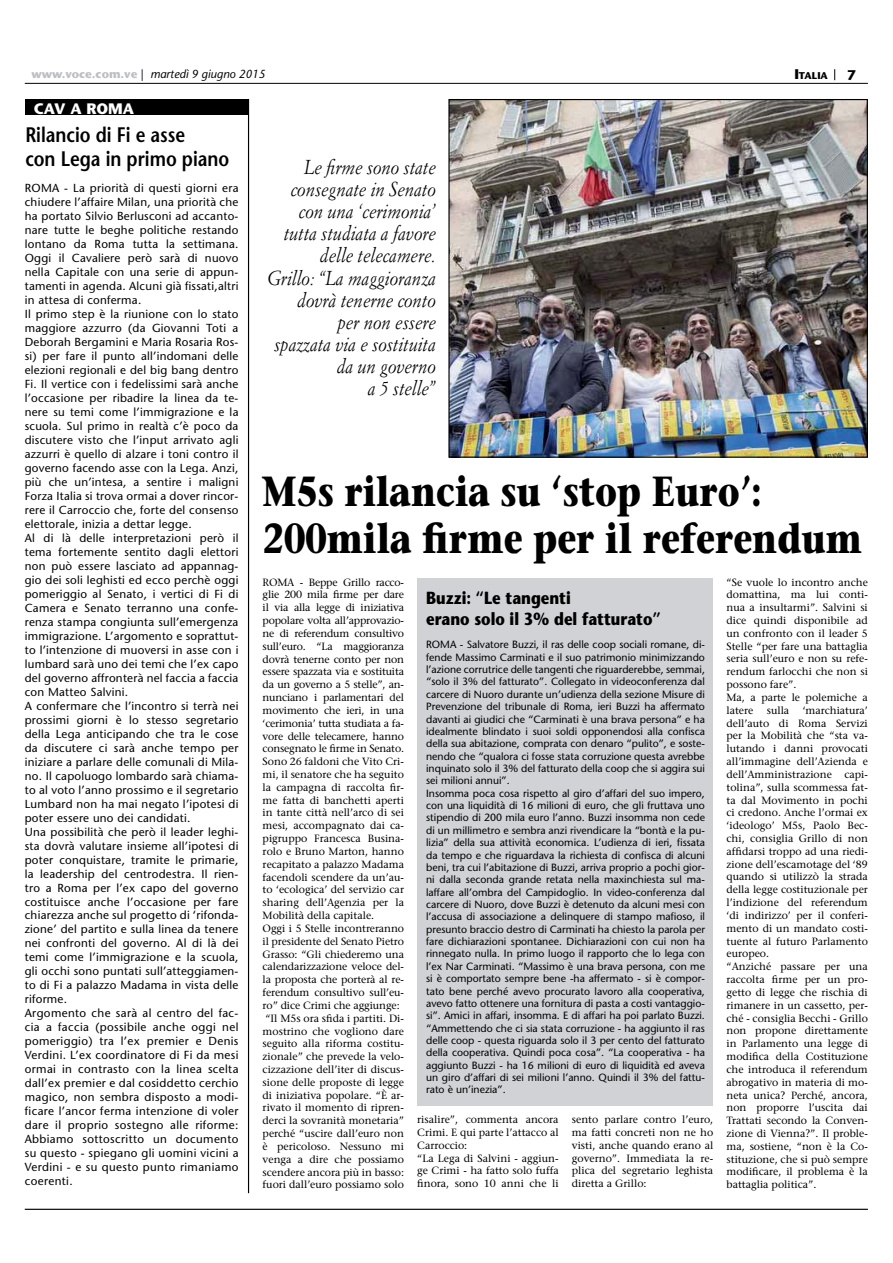
<style>
.page{position:relative;width:893px;height:1263px;background:#fff}
.page>*{position:absolute;margin:0;border:0;box-sizing:border-box;transform-origin:0 0}
.t1{font:700 42px/46.7px "Stone Serif";color:#000;scale:.81 1}
.t2{font:600 21px/24.5px "Stone Sans";color:#000;scale:.85 1}
.t3{font:italic 19.8px/22.2px "Simoncini Garamond";color:#000;text-align:right;scale:.88 1}
.t4{font:700 17.55px/21px "Stone Sans";color:#000;scale:.85 1}
.t5{font:700 15.15px "Stone Sans";color:#fff}
.t6{font:700 13.95px "Stone Sans";color:#000}
.t7{font:11.7px/14px "Stone Sans";letter-spacing:.02em;color:#000}
.t8{font:italic 11.7px "Stone Sans";color:#000}
.t9{font:10.5px/12.9px "Stone Serif";color:#000}
.t10{font:10.5px/12.3px "Stone Sans";color:#000}
.t11{font:700 9.75px "Stone Sans";color:#000}
.s1{font-weight:700;font-style:normal;color:#bbbec3}
.s2{font-style:normal}
.s3{font-size:13.95px}
</style>
<div class="page">
<hr style="left:25px;top:1209px;width:843px;height:1px;background:#000">
<hr style="left:248px;top:99px;width:1px;height:1094px;background:#000">
<img style="left:450px;top:101px;width:416px;height:355px">
<div style="left:448px;top:99px;width:420px;height:359px;border:1px solid #000"></div>
<div style="left:25px;top:99px;width:224px;height:16px;background:#000"></div>
<hr style="left:25px;top:83px;width:843px;height:1px;background:#000">
<div style="left:418px;top:578px;width:295px;height:527px;background:#d0d2d5"></div>
<p class="t8" style="left:31px;top:67px;width:236px"><span class="s1">www.voce.com.ve</span> <span class="s2">|</span> martedì 9 giugno 2015</p>
<p class="t11" style="left:794px;top:70px;width:35px"><span class="s3">I</span>TALIA</p>
<h3 class="t6" style="left:847px;top:66px;width:10px">7</h3>
<h3 class="t5" style="left:34px;top:99px;width:102px">CAV A ROMA</h3>
<h2 class="t2" style="left:25px;top:122px;width:241px">Rilancio di Fi e asse<br>con Lega in primo piano</h2>
<p class="t7" style="left:25px;top:181px;width:215px">ROMA - La priorità di questi giorni era chiudere l’affaire Milan, una priorità che ha portato Silvio Berlusconi ad accanto&shy;nare tutte le beghe politiche restando lontano da Roma tutta la settimana.<br>Oggi il Cavaliere però sarà di nuovo nella Capitale con una serie di appun&shy;tamenti in agenda. Alcuni già fissati,altri in attesa di conferma.<br>Il primo step è la riunione con lo stato maggiore azzurro (da Giovanni Toti a Deborah Bergamini e Maria Rosaria Ros&shy;si) per fare il punto all’indomani delle elezioni regionali e del big bang dentro Fi. Il vertice con i fedelissimi sarà anche l’occasione per ribadire la linea da te&shy;nere su temi come l’immigrazione e la scuola. Sul primo in realtà c’è poco da discutere visto che l’input arrivato agli azzurri è quello di alzare i toni contro il governo facendo asse con la Lega. Anzi, più che un’intesa, a sentire i maligni Forza Italia si trova ormai a dover rincor&shy;rere il Carroccio che, forte del consenso elettorale, inizia a dettar legge.<br>Al di là delle interpretazioni però il tema fortemente sentito dagli elettori non può essere lasciato ad appannag&shy;gio dei soli leghisti ed ecco perchè oggi pomeriggio al Senato, i vertici di Fi di Camera e Senato terranno una confe&shy;renza stampa congiunta sull’emergenza immigrazione. L’argomento e soprattut&shy;to l’intenzione di muoversi in asse con i lumbard sarà uno dei temi che l’ex capo del governo affronterà nel faccia a faccia con Matteo Salvini.<br>A confermare che l’incontro si terrà nei prossimi giorni è lo stesso segretario della Lega anticipando che tra le cose da discutere ci sarà anche tempo per iniziare a parlare delle comunali di Mila&shy;no. Il capoluogo lombardo sarà chiama&shy;to al voto l’anno prossimo e il segretario Lumbard non ha mai negato l’ipotesi di poter essere uno dei candidati.<br>Una possibilità che però il leader leghi&shy;sta dovrà valutare insieme all’ipotesi di poter conquistare, tramite le primarie, la leadership del centrodestra. Il rien&shy;tro a Roma per l’ex capo del governo costituisce anche l’occasione per fare chiarezza anche sul progetto di ‘rifonda&shy;zione’ del partito e sulla linea da tenere nei confronti del governo. Al di là dei temi come l’immigrazione e la scuola, gli occhi sono puntati sull’atteggiamen&shy;to di Fi a palazzo Madama in vista delle riforme.<br>Argomento che sarà al centro del fac&shy;cia a faccia (possibile anche oggi nel pomeriggio) tra l’ex premier e Denis Verdini. L’ex coordinatore di Fi da mesi ormai in contrasto con la linea scelta dall’ex premier e dal cosiddetto cerchio magico, non sembra disposto a modi&shy;ficare l’ancor ferma intenzione di voler dare il proprio sostegno alle riforme:<br>Abbiamo sottoscritto un documento su questo - spiegano gli uomini vicini a Verdini - e su questo punto rimaniamo coerenti.</p>
<h3 class="t3" style="left:267px;top:155px;width:193px">Le firme sono state consegnate in Senato con una ‘cerimonia’ tutta studiata a favore delle telecamere.<br>Grillo: “La maggioranza dovrà tenerne conto<br>per non essere<br>spazzata via e sostituita da un governo<br>a 5 stelle”</h3>
<h1 class="t1" style="left:263px;top:468px;width:742px">M5s rilancia su ‘stop Euro’:<br>200mila firme per il referendum</h1>
<p class="t9" style="left:263px;top:576px;width:143px">ROMA - Beppe Grillo racco&shy;glie 200 mila firme per dare il via alla legge di iniziativa popolare volta all’approvazio&shy;ne di referendum consultivo sull’euro. “La maggioranza dovrà tenerne conto per non essere spazzata via e sostituita da un governo a 5 stelle”, an&shy;nunciano i parlamentari del movimento che ieri, in una ‘cerimonia’ tutta studiata a fa&shy;vore delle telecamere, hanno consegnato le firme in Senato.<br>Sono 26 faldoni che Vito Cri&shy;mi, il senatore che ha seguito la campagna di raccolta fir&shy;me fatta di banchetti aperti in tante città nell’arco di sei mesi, accompagnato dai ca&shy;pigruppo Francesca Busina&shy;rolo e Bruno Marton, hanno recapitato a palazzo Madama facendoli scendere da un’au&shy;to ‘ecologica’ del servizio car sharing dell’Agenzia per la<br>Mobilità della capitale.<br>Oggi i 5 Stelle incontreranno il presidente del Senato Pietro<br>Grasso: “Gli chiederemo una calendarizzazione veloce del&shy;la proposta che porterà al re&shy;ferendum consultivo sull’eu&shy;ro” dice Crimi che aggiunge: “Il M5s ora sfida i partiti. Di&shy;mostrino che vogliono dare seguito alla riforma costitu&shy;zionale” che prevede la velo&shy;cizzazione dell’iter di discus&shy;sione delle proposte di legge di iniziativa popolare. “È ar&shy;rivato il momento di ripren&shy;derci la sovranità monetaria” perché “uscire dall’euro non è pericoloso. Nessuno mi venga a dire che possiamo scendere ancora più in basso: fuori dall’euro possiamo solo</p>
<h3 class="t4" style="left:426px;top:587px;width:277px">Buzzi: “Le tangenti<br>erano solo il 3% del fatturato”</h3>
<p class="t10" style="left:426px;top:639px;width:280px">ROMA - Salvatore Buzzi, il ras delle coop sociali romane, di&shy;fende Massimo Carminati e il suo patrimonio minimizzando l’azione corrutrice delle tangenti che riguarderebbe, semmai, “solo il 3% del fatturato”. Collegato in videoconferenza dal carcere di Nuoro durante un’udienza della sezione Misure di Prevenzione del tribunale di Roma, ieri Buzzi ha affermato davanti ai giudici che “Carminati è una brava persona” e ha idealmente blindato i suoi soldi opponendosi alla confisca della sua abitazione, comprata con denaro “pulito”, e soste&shy;nendo che “qualora ci fosse stata corruzione questa avrebbe inquinato solo il 3% del fatturato della coop che si aggira sui sei milioni annui”.<br>Insomma poca cosa rispetto al giro d’affari del suo impero, con una liquidità di 16 milioni di euro, che gli fruttava uno stipendio di 200 mila euro l’anno. Buzzi insomma non cede di un millimetro e sembra anzi rivendicare la “bontà e la pu&shy;lizia” della sua attività economica. L’udienza di ieri, fissata da tempo e che riguardava la richiesta di confisca di alcuni beni, tra cui l’abitazione di Buzzi, arriva proprio a pochi gior&shy;ni dalla seconda grande retata nella maxinchiesta sul ma&shy;laffare all’ombra del Campidoglio. In video-conferenza dal carcere di Nuoro, dove Buzzi è detenuto da alcuni mesi con l’accusa di associazione a delinquere di stampo mafioso, il presunto braccio destro di Carminati ha chiesto la parola per fare dichiarazioni spontanee. Dichiarazioni con cui non ha rinnegato nulla. In primo luogo il rapporto che lo lega con l’ex Nar Carminati. “Massimo è una brava persona, con me si è comportato sempre bene -ha affermato - si è compor&shy;tato bene perché avevo procurato lavoro alla cooperativa, avevo fatto ottenere una fornitura di pasta a costi vantaggio&shy;si”. Amici in affari, insomma. E di affari ha poi parlato Buzzi. “Ammettendo che ci sia stata corruzione - ha aggiunto il ras delle coop - questa riguarda solo il 3 per cento del fatturato della cooperativa. Quindi poca cosa”. “La cooperativa - ha aggiunto Buzzi - ha 16 milioni di euro di liquidità ed aveva un giro d’affari di sei milioni l’anno. Quindi il 3% del fattu&shy;rato è un’inezia”.</p>
<p class="t9" style="left:417px;top:1113px;width:143px">risalire”, commenta ancora<br>Crimi. E qui parte l’attacco al<br>Carroccio:<br>“La Lega di Salvini - aggiun&shy;ge Crimi - ha fatto solo fuffa finora, sono 10 anni che li</p>
<p class="t9" style="left:572px;top:1113px;width:143px;text-align:justify">sento parlare contro l’euro, ma fatti concreti non ne ho visti, anche quando erano al governo”. Immediata la re&shy;plica del segretario leghista diretta a Grillo:</p>
<p class="t9" style="left:726px;top:575px;width:143px">“Se vuole lo incontro anche domattina, ma lui conti&shy;nua a insultarmi”. Salvini si dice quindi disponibile ad un confronto con il leader 5<br>Stelle “per fare una battaglia seria sull’euro e non su refe&shy;rendum farlocchi che non si possono fare”.<br>Ma, a parte le polemiche a latere</p>
<p class="t9" style="left:726px;top:704px;width:143px;text-indent:76px">‘marchiatura’ dell’auto di Roma Servizi per la Mobilità che “sta va&shy;lutando i danni provocati all’immagine dell’Azienda e dell’Amministrazione capi&shy;tolina”, sulla scommessa fat&shy;ta dal Movimento in pochi ci credono. Anche l’ormai ex ‘ideologo’ M5s, Paolo Bec&shy;chi, consiglia Grillo di non affidarsi troppo ad una riedi&shy;zione dell’escamotage del ‘89 quando si utilizzò la strada della legge costituzionale per l’indizione del referendum ‘di indirizzo’ per il conferi&shy;mento di un mandato costi&shy;tuente al futuro Parlamento europeo.<br>“Anziché passare per una raccolta firme per un pro&shy;getto di legge che rischia di rimanere in un cassetto, per&shy;ché - consiglia Becchi - Grillo non propone direttamente in Parlamento una legge di modifica della Costituzione che introduca il referendum abrogativo in materia di mo&shy;neta unica? Perché, ancora, non proporre l’uscita dai<br>Trattati secondo la Conven&shy;zione di Vienna?”. Il proble&shy;ma, sostiene, “non è la Co&shy;stituzione, che si può sempre modificare, il problema è la battaglia politica”.</p>
<p class="t9" style="left:767px;top:704px;width:24px">sulla</p>
</div>
